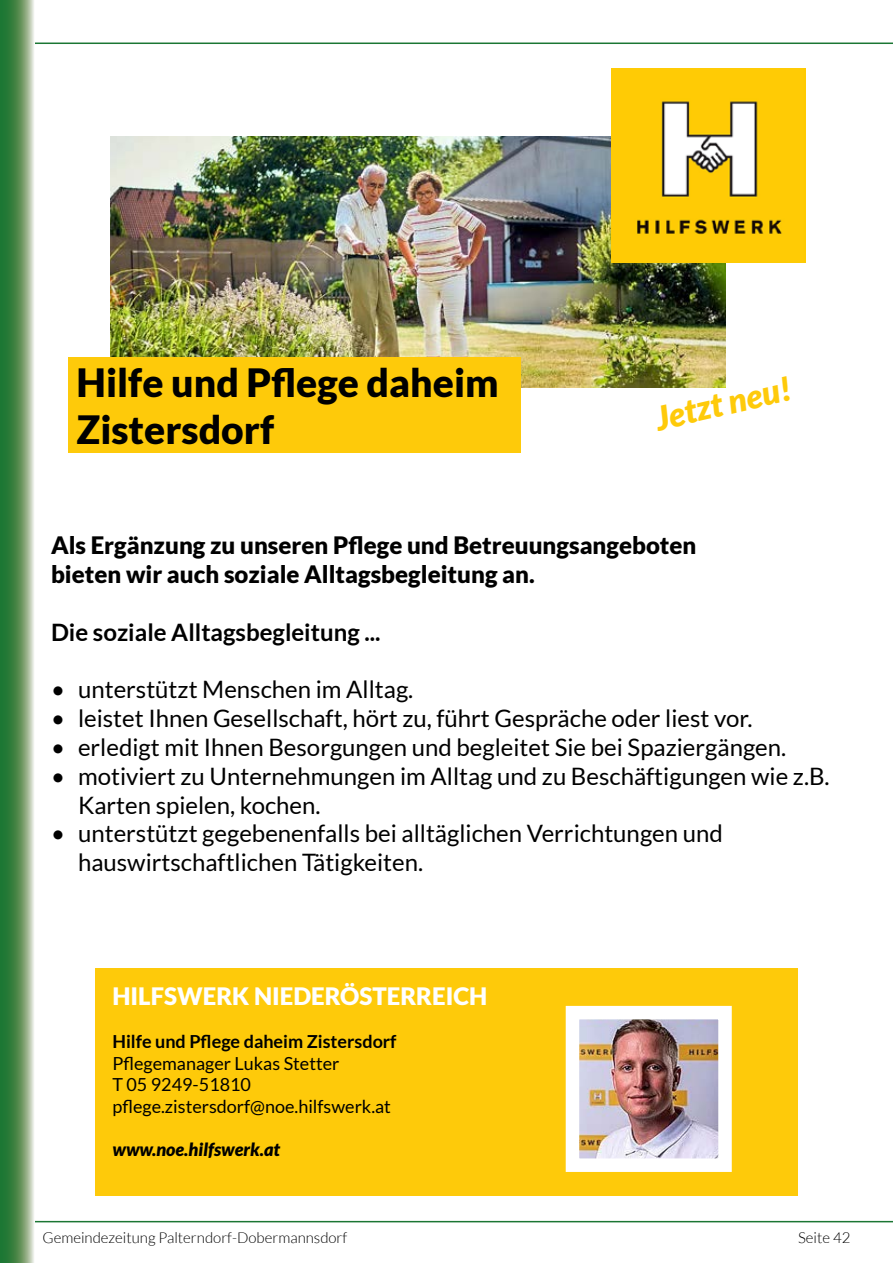
<style>
.page{position:relative;width:893px;height:1263px;background:#fff}
.page>*{position:absolute;margin:0;border:0;box-sizing:border-box;transform-origin:0 0}
.t1{font:900 39px/46.8px "Lato";color:#000}
.t2{font:italic 900 33px "Lato";color:#feca0a}
.t3{font:24px/28.8px "Lato";color:#000}
.t4{font:900 24px/28.8px "Lato";color:#000}
.t5{font:700 24px "Lato";color:#000}
.t6{font:900 24px "Lato";color:#fff}
.t7{font:18px/21.6px "Lato";color:#000}
.t8{font:700 18px "Lato";color:#000}
.t9{font:italic 900 18px "Lato";color:#000}
.t10{font:300 15px "Lato";color:#000}
</style>
<div class="page">
<hr style="left:0;top:43px;width:893px;height:1px;background:#1b7633">
<hr style="left:0;top:1221px;width:893px;height:1px;background:#1b7633">
<svg style="left:0;top:0;width:34px;height:1263px;background:#5c945e"></svg>
<img style="left:110px;top:136px;width:615px;height:251px">
<img style="left:611px;top:68px;width:195px;height:194px">
<div style="left:68px;top:357px;width:452px;height:95px;background:#feca0a"></div>
<div style="left:95px;top:968px;width:702px;height:228px;background:#feca0a"></div>
<img style="left:581px;top:1021px;width:136px;height:136px">
<div style="left:566px;top:1006px;width:166px;height:166px;border:14px solid #fff"></div>
<h1 class="t1" style="left:77px;top:359px;width:424px">Hilfe und Pflege daheim<br>Zistersdorf</h1>
<h2 class="t2" style="left:652px;top:400px;width:139px;rotate:-13deg">Jetzt neu!</h2>
<p class="t4" style="left:51px;top:531px;width:647px">Als Ergänzung zu unseren Pflege und Betreuungsangeboten bieten wir auch soziale Alltagsbegleitung an.</p>
<p class="t5" style="left:51px;top:618px;width:320px">Die soziale Alltagsbegleitung ...</p>
<p class="t3" style="left:51px;top:675px;width:364px">• unterstützt Menschen im Alltag.</p>
<p class="t3" style="left:51px;top:704px;width:703px">• leistet Ihnen Gesellschaft, hört zu, führt Gespräche oder liest vor.</p>
<p class="t3" style="left:51px;top:733px;width:737px">• erledigt mit Ihnen Besorgungen und begleitet Sie bei Spaziergängen.</p>
<p class="t3" style="left:78px;top:761px;width:753px;text-indent:-27px">• motiviert zu Unternehmungen im Alltag und zu Beschäftigungen wie z.B.<br>Karten spielen, kochen.</p>
<p class="t3" style="left:78px;top:819px;width:646px;text-indent:-27px">• unterstützt gegebenenfalls bei alltäglichen Verrichtungen und hauswirtschaftlichen Tätigkeiten.</p>
<p class="t6" style="left:112px;top:982px;width:376px">HILFSWERK NIEDERÖSTERREICH</p>
<p class="t8" style="left:112px;top:1031px;width:286px">Hilfe und Pflege daheim Zistersdorf</p>
<p class="t7" style="left:112px;top:1052px;width:280px">Pflegemanager Lukas Stetter<br>T 05 9249-51810 pflege.zistersdorf@noe.hilfswerk.at</p>
<p class="t9" style="left:112px;top:1139px;width:169px">www.noe.hilfswerk.at</p>
<p class="t10" style="left:43px;top:1230px;width:306px">Gemeindezeitung Palterndorf-Dobermannsdorf</p>
<p class="t10" style="left:798px;top:1230px;width:54px">Seite 42</p>
</div>
